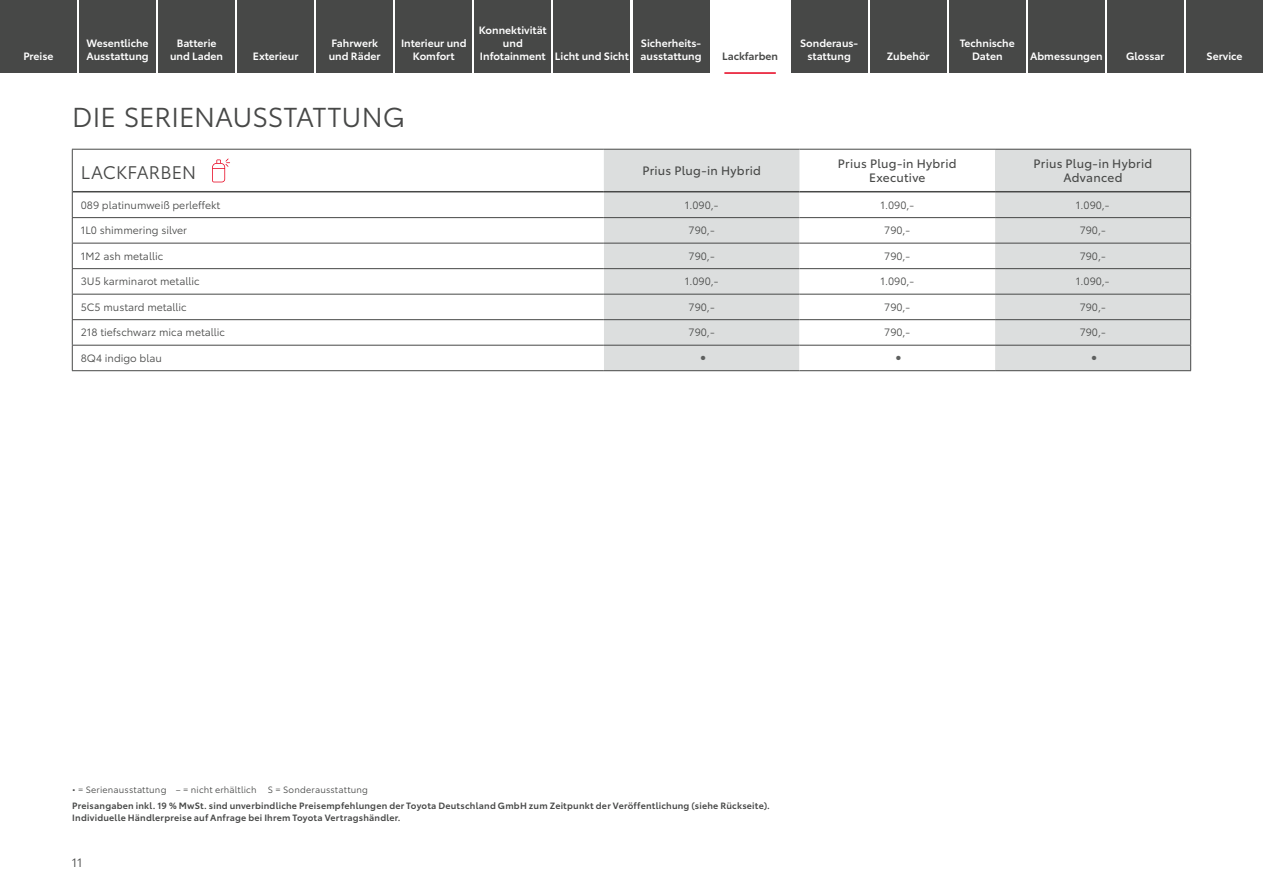
<style>
.page{position:relative;width:1263px;height:893px;background:#fff}
.page>*{position:absolute;margin:0;border:0;box-sizing:border-box;transform-origin:0 0}
.t1{font:27px "Toyota Type";letter-spacing:-.005em;color:#474847}
._1_Kopfzeile_Links{font:18px "Toyota Type";letter-spacing:.01em;color:#474847}
._1_Kopfzeile_mittig_b{font:12px/14.4px "Toyota Type";letter-spacing:.02em;color:#474847;text-align:center}
.t2{font:12px "Toyota Type";color:#474847}
.t3{font:600 10.5px/12.6px "Toyota Type";color:#fff}
._1_Inhalt_links{font:10.5px "Toyota Type";color:#474847}
._1_Inhalt_mittig_PREIS{font:10.5px "Toyota Type";color:#474847}
._1_Verlinkung_aktuell{font:600 10.5px "Toyota Type";color:#474847}
._1_Fußzeilen_GREP{font:600 9px/12px "Toyota Type";letter-spacing:.025em;color:#474847}
._1_Fußzeilen{font:9px "Toyota Type";letter-spacing:.02em;color:#474847}
.t4{font:6px "Zapf Dingbats ITC";color:#5e605f}
</style>
<div class="page">
<svg style="left:604px;top:150px;width:586px;height:220px;fill:#dcdede"></svg>
<div style="left:995px;top:149px;width:196px;height:43px;background:#dcdede"></div>
<svg style="left:73px;top:192px;width:922px;height:178px"></svg>
<hr style="left:72px;top:149px;width:532px;height:1px;background:#474847">
<hr style="left:72px;top:150px;width:1px;height:42px;background:#474847">
<hr style="left:1190px;top:150px;width:1px;height:42px;background:#474847">
<hr style="left:72px;top:217px;width:532px;height:1px;background:#474847">
<hr style="left:604px;top:217px;width:195px;height:1px;background:#474847">
<hr style="left:799px;top:217px;width:196px;height:1px;background:#474847">
<hr style="left:995px;top:217px;width:196px;height:1px;background:#474847">
<hr style="left:72px;top:243px;width:532px;height:1px;background:#474847">
<hr style="left:604px;top:243px;width:195px;height:1px;background:#474847">
<hr style="left:799px;top:243px;width:196px;height:1px;background:#474847">
<hr style="left:995px;top:243px;width:196px;height:1px;background:#474847">
<hr style="left:72px;top:268px;width:532px;height:1px;background:#474847">
<hr style="left:604px;top:268px;width:195px;height:1px;background:#474847">
<hr style="left:799px;top:268px;width:196px;height:1px;background:#474847">
<hr style="left:995px;top:268px;width:196px;height:1px;background:#474847">
<hr style="left:72px;top:294px;width:532px;height:1px;background:#474847">
<hr style="left:604px;top:294px;width:195px;height:1px;background:#474847">
<hr style="left:799px;top:294px;width:196px;height:1px;background:#474847">
<hr style="left:995px;top:294px;width:196px;height:1px;background:#474847">
<hr style="left:72px;top:319px;width:532px;height:1px;background:#474847">
<hr style="left:604px;top:319px;width:195px;height:1px;background:#474847">
<hr style="left:799px;top:319px;width:196px;height:1px;background:#474847">
<hr style="left:995px;top:319px;width:196px;height:1px;background:#474847">
<hr style="left:72px;top:345px;width:532px;height:1px;background:#474847">
<svg style="left:72px;top:192px;width:1px;height:178px"></svg>
<hr style="left:604px;top:345px;width:195px;height:1px;background:#474847">
<hr style="left:799px;top:345px;width:196px;height:1px;background:#474847">
<hr style="left:995px;top:345px;width:196px;height:1px;background:#474847">
<svg style="left:1190px;top:192px;width:1px;height:178px"></svg>
<hr style="left:72px;top:370px;width:532px;height:1px;background:#474847">
<hr style="left:604px;top:370px;width:195px;height:1px;background:#474847">
<hr style="left:799px;top:370px;width:196px;height:1px;background:#474847">
<hr style="left:995px;top:370px;width:196px;height:1px;background:#474847">
<hr style="left:604px;top:149px;width:195px;height:1px;background:#474847">
<hr style="left:799px;top:149px;width:196px;height:1px;background:#474847">
<hr style="left:995px;top:149px;width:196px;height:1px;background:#474847">
<hr style="left:73px;top:191px;width:531px;height:1px;background:#474847">
<hr style="left:604px;top:191px;width:195px;height:1px;background:#474847">
<hr style="left:799px;top:191px;width:196px;height:1px;background:#474847">
<hr style="left:995px;top:191px;width:195px;height:1px;background:#474847">
<svg style="left:212px;top:159px;width:18px;height:23px"></svg>
<div style="left:0;top:0;width:77px;height:72px;background:#474847"></div>
<div style="left:79px;top:0;width:77px;height:72px;background:#474847"></div>
<div style="left:237px;top:0;width:77px;height:72px;background:#474847"></div>
<div style="left:158px;top:0;width:77px;height:72px;background:#474847"></div>
<div style="left:316px;top:0;width:77px;height:72px;background:#474847"></div>
<div style="left:395px;top:0;width:77px;height:72px;background:#474847"></div>
<div style="left:474px;top:0;width:77px;height:72px;background:#474847"></div>
<div style="left:553px;top:0;width:77px;height:72px;background:#474847"></div>
<div style="left:632px;top:0;width:77px;height:72px;background:#474847"></div>
<div style="left:791px;top:0;width:77px;height:72px;background:#474847"></div>
<div style="left:870px;top:0;width:77px;height:72px;background:#474847"></div>
<div style="left:949px;top:0;width:77px;height:72px;background:#474847"></div>
<div style="left:1028px;top:0;width:77px;height:72px;background:#474847"></div>
<div style="left:1107px;top:0;width:77px;height:72px;background:#474847"></div>
<div style="left:1186px;top:0;width:77px;height:72px;background:#474847"></div>
<hr style="left:724px;top:72px;width:52px;height:2px;background:#e7001d">
<p class="t3" style="left:23px;top:49px;width:32px">Preise</p>
<p class="t3" style="left:86px;top:36px;width:64px">Wesentliche<br>Ausstattung</p>
<p class="t3" style="left:170px;top:36px;width:55px;text-align:center">Batterie und Laden</p>
<p class="t3" style="left:329px;top:36px;width:53px">Fahrwerk und Räder</p>
<p class="t3" style="left:401px;top:36px;width:67px;text-align:center">Interieur und<br>Komfort</p>
<p class="t3" style="left:253px;top:49px;width:47px">Exterieur</p>
<p class="t3" style="left:479px;top:23px;width:69px">Konnektivität</p>
<p class="t3" style="left:503px;top:36px;width:21px">und</p>
<p class="t3" style="left:480px;top:49px;width:150px">Infotainment Licht und Sicht</p>
<p class="t3" style="left:640px;top:36px;width:63px">Sicherheits&shy;ausstattung</p>
<p class="t3" style="left:800px;top:36px;width:60px;text-align:center">Sonderaus&shy;stattung</p>
<p class="t3" style="left:960px;top:36px;width:56px">Technische</p>
<p class="_1_Verlinkung_aktuell" style="left:722px;top:48px;width:57px">Lackfarben</p>
<p class="t3" style="left:972px;top:49px;width:32px">Daten</p>
<p class="t3" style="left:1030px;top:49px;width:74px">Abmessungen</p>
<p class="t3" style="left:1126px;top:49px;width:40px">Glossar</p>
<p class="t3" style="left:1206px;top:49px;width:37px">Service</p>
<p class="t3" style="left:887px;top:49px;width:44px">Zubehör</p>
<h1 class="t1" style="left:72px;top:97px;width:334px">DIE SERIENAUSSTATTUNG</h1>
<p class="_1_Kopfzeile_Links" style="left:81px;top:160px;width:117px">LACKFARBEN</p>
<p class="_1_Kopfzeile_mittig_b" style="left:642px;top:163px;width:120px">Prius Plug-in Hybrid</p>
<p class="_1_Kopfzeile_mittig_b" style="left:838px;top:155px;width:120px">Prius Plug-in Hybrid<br>Executive</p>
<p class="_1_Kopfzeile_mittig_b" style="left:1033px;top:155px;width:120px">Prius Plug-in Hybrid<br>Advanced</p>
<p class="_1_Inhalt_links" style="left:81px;top:197px;width:141px">089 platinumweiß perleffekt</p>
<p class="_1_Inhalt_mittig_PREIS" style="left:685px;top:197px;width:35px">1.090,-</p>
<p class="_1_Inhalt_mittig_PREIS" style="left:880px;top:197px;width:35px">1.090,-</p>
<p class="_1_Inhalt_mittig_PREIS" style="left:1076px;top:197px;width:35px">1.090,-</p>
<p class="_1_Inhalt_links" style="left:81px;top:223px;width:108px">1L0 shimmering silver</p>
<p class="_1_Inhalt_mittig_PREIS" style="left:689px;top:223px;width:28px">790,-</p>
<p class="_1_Inhalt_mittig_PREIS" style="left:884px;top:223px;width:28px">790,-</p>
<p class="_1_Inhalt_mittig_PREIS" style="left:1080px;top:223px;width:28px">790,-</p>
<p class="_1_Inhalt_links" style="left:81px;top:248px;width:84px">1M2 ash metallic</p>
<p class="_1_Inhalt_mittig_PREIS" style="left:689px;top:248px;width:28px">790,-</p>
<p class="_1_Inhalt_mittig_PREIS" style="left:884px;top:248px;width:28px">790,-</p>
<p class="_1_Inhalt_mittig_PREIS" style="left:1080px;top:248px;width:28px">790,-</p>
<p class="_1_Inhalt_links" style="left:81px;top:274px;width:120px">3U5 karminarot metallic</p>
<p class="_1_Inhalt_mittig_PREIS" style="left:685px;top:274px;width:35px">1.090,-</p>
<p class="_1_Inhalt_mittig_PREIS" style="left:880px;top:274px;width:35px">1.090,-</p>
<p class="_1_Inhalt_mittig_PREIS" style="left:1076px;top:274px;width:35px">1.090,-</p>
<p class="_1_Inhalt_links" style="left:81px;top:299px;width:107px">5C5 mustard metallic</p>
<p class="_1_Inhalt_mittig_PREIS" style="left:689px;top:299px;width:28px">790,-</p>
<p class="_1_Inhalt_mittig_PREIS" style="left:884px;top:299px;width:28px">790,-</p>
<p class="_1_Inhalt_mittig_PREIS" style="left:1080px;top:299px;width:28px">790,-</p>
<p class="_1_Inhalt_links" style="left:81px;top:325px;width:146px">218 tiefschwarz mica metallic</p>
<p class="_1_Inhalt_mittig_PREIS" style="left:689px;top:325px;width:28px">790,-</p>
<p class="_1_Inhalt_mittig_PREIS" style="left:884px;top:325px;width:28px">790,-</p>
<p class="_1_Inhalt_mittig_PREIS" style="left:1080px;top:325px;width:28px">790,-</p>
<p class="_1_Inhalt_links" style="left:81px;top:350px;width:83px">8Q4 indigo blau</p>
<p class="t4" style="left:701px;top:355px;width:6px">●</p>
<p class="t4" style="left:896px;top:355px;width:6px">●</p>
<p class="t4" style="left:1092px;top:355px;width:6px">●</p>
<p class="_1_Fußzeilen" style="left:72px;top:783px;width:186px">• = Serienausstattung – = nicht erhältlich</p>
<p class="_1_Fußzeilen" style="left:268px;top:783px;width:101px">S = Sonderausstattung</p>
<p class="_1_Fußzeilen_GREP" style="left:72px;top:799px;width:699px">Preisangaben inkl. 19 % MwSt. sind unverbindliche Preisempfehlungen der Toyota Deutschland GmbH zum Zeitpunkt der Veröffentlichung (siehe Rückseite).<br>Individuelle Händlerpreise auf Anfrage bei Ihrem Toyota Vertragshändler.</p>
<p class="t2" style="left:72px;top:854px;width:12px">11</p>
</div>
